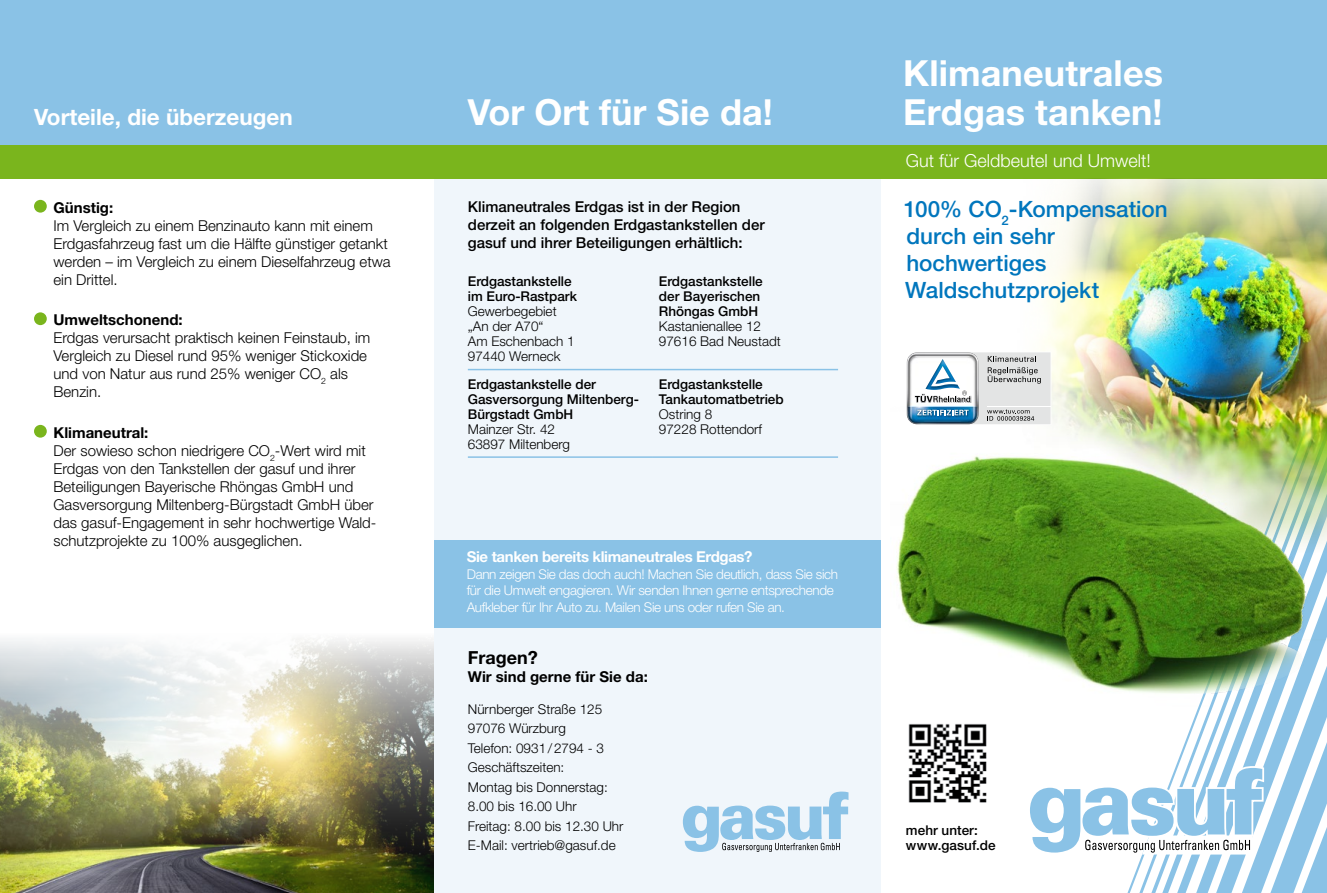
<style>
.page{position:relative;width:1327px;height:893px;background:#fff}
.page>*{position:absolute;margin:0;border:0;box-sizing:border-box;transform-origin:0 0}
.t1{font:700 36px/39px "Helvetica Neue";color:#fff}
.t2{font:500 22.5px/27px "Helvetica Neue";color:#0076bd}
.t3{font:700 22.5px "Helvetica Neue";color:#fff}
.t4{font:300 18px "Helvetica Neue";color:#fff}
.t5{font:700 18px "Helvetica Neue";color:#000}
.t6{font:300 15px/18px "Helvetica Neue";color:#000}
.t7{font:500 15px/18px "Helvetica Neue";color:#000}
.t8{font:700 15px "Helvetica Neue";color:#000}
.t9{font:700 15px "Helvetica Neue";letter-spacing:-.025em;color:#fff}
.t10{font:300 13.5px/19.5px "Helvetica Neue";color:#000}
.t11{font:500 13.5px/15px "Helvetica Neue";color:#000}
.t12{font:300 13.5px/16.5px "Helvetica Neue";letter-spacing:-.025em;color:#fff}
.s1{font-weight:700}
</style>
<div class="page">
<div style="left:434px;top:163px;width:446px;height:730px;background:#f0f6fb"></div>
<img style="left:0;top:639px;width:434px;height:254px">
<div style="left:0;top:0;width:1327px;height:179px;background:#8ac2e6"></div>
<div style="left:0;top:145px;width:1327px;height:34px;background:#7ab51d"></div>
<div style="left:34px;top:200px;width:13px;height:13px;background:#7ab51d;border-radius:50%"></div>
<div style="left:34px;top:312px;width:13px;height:13px;background:#7ab51d;border-radius:50%"></div>
<div style="left:34px;top:425px;width:13px;height:13px;background:#7ab51d;border-radius:50%"></div>
<hr style="left:468px;top:369px;width:185px;height:1px;background:#8ac2e6">
<hr style="left:653px;top:369px;width:185px;height:1px;background:#8ac2e6">
<hr style="left:468px;top:456px;width:185px;height:2px;background:#8ac2e6">
<hr style="left:653px;top:456px;width:185px;height:2px;background:#8ac2e6">
<div style="left:434px;top:540px;width:446px;height:87px;background:#8ac2e6"></div>
<svg style="left:683px;top:792px;width:165px;height:60px"></svg>
<svg style="left:1030px;top:707px;width:297px;height:186px"></svg>
<img style="left:896px;top:179px;width:431px;height:528px">
<svg style="left:906px;top:351px;width:145px;height:74px"></svg>
<img style="left:908px;top:724px;width:79px;height:79px">
<h2 class="t3" style="left:34px;top:103px;width:260px">Vorteile, die überzeugen</h2>
<h1 class="t1" style="left:468px;top:92px;width:306px">Vor Ort für Sie da!</h1>
<p class="t8" style="left:54px;top:198px;width:61px">Günstig:</p>
<p class="t6" style="left:54px;top:216px;width:339px">Im Vergleich zu einem Benzinauto kann mit einem Erdgasfahrzeug fast um die Hälfte günstiger getankt werden – im Vergleich zu einem Dieselfahrzeug etwa ein Drittel.</p>
<p class="t8" style="left:54px;top:310px;width:131px">Umweltschonend:</p>
<p class="t6" style="left:54px;top:328px;width:318px">Erdgas verursacht praktisch keinen Feinstaub, im Vergleich zu Diesel rund 95% weniger Stickoxide und von Natur aus rund 25% weniger CO<sub>2</sub> als Benzin.</p>
<p class="t6" style="left:54px;top:423px;width:324px"><span class="s1">Klimaneutral:<br></span>Der sowieso schon niedrigere CO<sub>2</sub>-Wert wird mit Erdgas von den Tankstellen der gasuf und ihrer Beteiligungen Bayerische Rhöngas GmbH und Gasversorgung Miltenberg-Bürgstadt GmbH über das gasuf-Engagement in sehr hochwertige Wald&shy;schutzprojekte zu 100% ausgeglichen.</p>
<p class="t7" style="left:468px;top:197px;width:298px">Klimaneutrales Erdgas ist in der Region derzeit an folgenden Erdgastankstellen der gasuf und ihrer Beteiligungen erhältlich:</p>
<p class="t11" style="left:468px;top:274px;width:111px">Erdgastankstelle im Euro-Rastpark</p>
<p class="t10" style="left:468px;top:303px;width:108px;line-height:15px">Gewerbegebiet „An der A70“<br>Am Eschenbach 1<br>97440 Werneck</p>
<p class="t11" style="left:468px;top:376px;width:173px">Erdgastankstelle der<br>Gasversorgung Miltenberg-<br>Bürgstadt GmbH</p>
<p class="t10" style="left:468px;top:421px;width:104px;line-height:15px">Mainzer Str. 42<br>63897 Miltenberg</p>
<p class="t11" style="left:659px;top:274px;width:105px">Erdgastankstelle der Bayerischen<br>Rhöngas GmbH</p>
<p class="t10" style="left:659px;top:318px;width:123px;line-height:15px">Kastanienallee 12<br>97616 Bad Neustadt</p>
<p class="t11" style="left:659px;top:376px;width:126px">Erdgastankstelle<br>Tankautomatbetrieb</p>
<p class="t10" style="left:659px;top:406px;width:105px;line-height:15px">Ostring 8<br>97228 Rottendorf</p>
<p class="t9" style="left:467px;top:548px;width:287px">Sie tanken bereits klimaneutrales Erdgas?</p>
<p class="t12" style="left:467px;top:566px;width:373px">Dann zeigen Sie das doch auch! Machen Sie deutlich, dass Sie sich für die Umwelt engagieren. Wir senden Ihnen gerne entsprechende<br>Aufkleber für Ihr Auto zu. Mailen Sie uns oder rufen Sie an.</p>
<p class="t5" style="left:468px;top:647px;width:72px">Fragen?</p>
<p class="t8" style="left:468px;top:668px;width:181px">Wir sind gerne für Sie da:</p>
<p class="t10" style="left:468px;top:699px;width:157px">Nürnberger Straße 125<br>97076 Würzburg<br>Telefon: 0931/2794 - 3<br>Geschäftszeiten:<br>Montag bis Donnerstag:<br>8.00 bis 16.00 Uhr<br>Freitag: 8.00 bis 12.30 Uhr<br>E-Mail: vertrieb@gasuf.de</p>
<h1 class="t1" style="left:903px;top:53px;width:261px">Klimaneutrales<br>Erdgas tanken!</h1>
<p class="t4" style="left:906px;top:150px;width:246px">Gut für Geldbeutel und Umwelt!</p>
<h2 class="t2" style="left:904px;top:196px;width:265px">100% CO<sub>2</sub>-Kompensation durch ein sehr hochwertiges<br>Waldschutzprojekt</h2>
<p class="t11" style="left:906px;top:823px;width:91px">mehr unter: www.gasuf.de</p>
</div>
